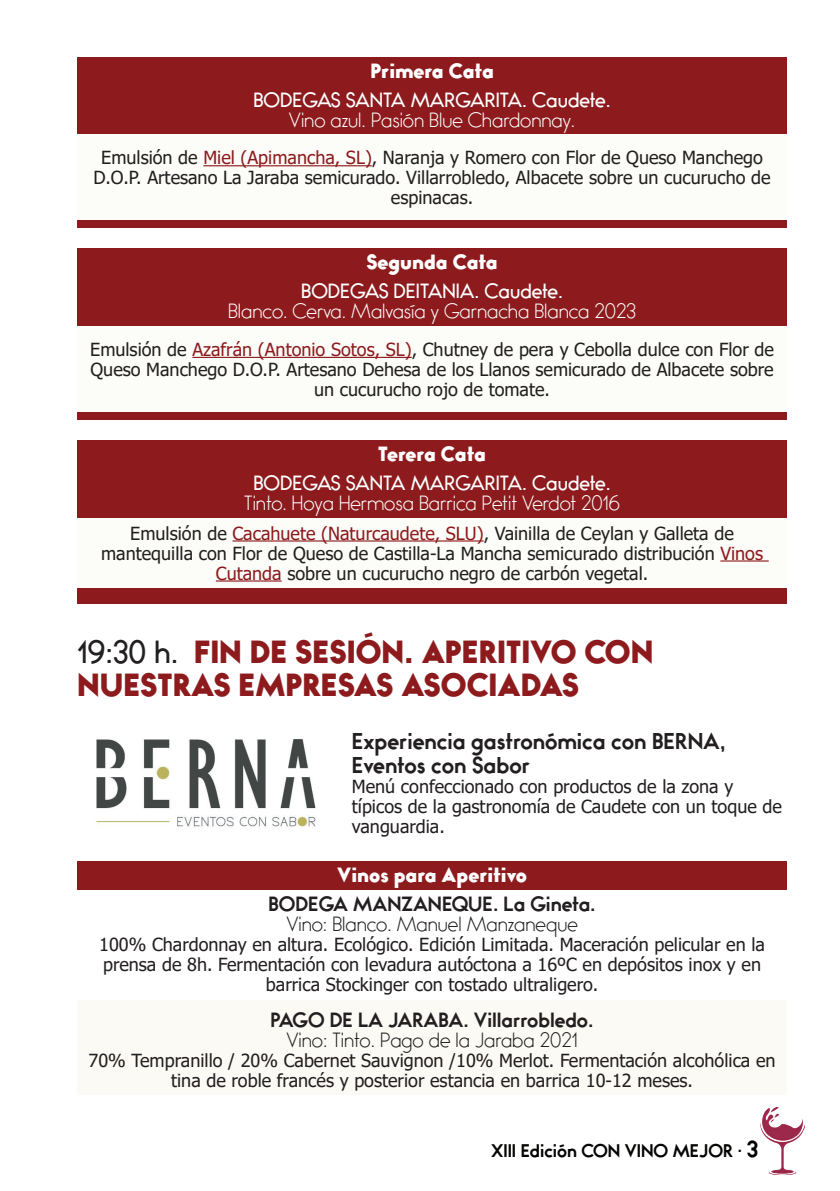
<style>
.page{position:relative;width:840px;height:1191px;background:#fff}
.page>*{position:absolute;margin:0;border:0;box-sizing:border-box;transform-origin:0 0}
.t1{font:900 28px/33.6px "Bambino";color:#8d1b1d}
.t2{font:700 20px/24px "Bambino";color:#231f20}
.t3{font:18px/20px "Tahoma";color:#231f20;text-align:center}
.t4{font:300 18px "Bambino";color:#fff}
.t5{font:18px "Bambino";color:#fff}
.t6{font:300 18px "Bambino";color:#231f20}
.t7{font:700 18px "Bambino";color:#231f20}
.t8{font:900 18px "Bambino";color:#fff}
.t9{font:700 16px "Bambino";color:#040503}
.s1{color:#8d1b1d}
.s2{font-weight:400;color:#231f20}
.s3{font-size:20px}
</style>
<div class="page">
<img style="left:760px;top:1107px;width:43px;height:67px">
<div style="left:77px;top:57px;width:709px;height:29px;background:#8d1b1d"></div>
<div style="left:77px;top:86px;width:709px;height:142px;background:#8d1b1d"></div>
<div style="left:77px;top:134px;width:709px;height:86px;background:#fcfcf8"></div>
<hr style="left:203px;top:165px;width:168px;height:1px;background:#8d1b1d">
<div style="left:77px;top:248px;width:709px;height:29px;background:#8d1b1d"></div>
<div style="left:77px;top:277px;width:709px;height:143px;background:#8d1b1d"></div>
<div style="left:77px;top:326px;width:709px;height:86px;background:#fcfcf8"></div>
<hr style="left:192px;top:357px;width:219px;height:1px;background:#8d1b1d">
<div style="left:77px;top:440px;width:709px;height:163px;background:#8d1b1d"></div>
<div style="left:77px;top:518px;width:709px;height:69px;background:#fcfcf8"></div>
<hr style="left:232px;top:540px;width:251px;height:1px;background:#8d1b1d">
<hr style="left:720px;top:560px;width:48px;height:1px;background:#8d1b1d">
<hr style="left:216px;top:580px;width:65px;height:1px;background:#8d1b1d">
<img style="left:96px;top:739px;width:220px;height:88px">
<div style="left:77px;top:861px;width:709px;height:29px;background:#8d1b1d"></div>
<div style="left:77px;top:1000px;width:709px;height:94px;background:#fbfaf5"></div>
<p class="t8" style="left:370px;top:61px;width:125px">Primera Cata</p>
<p class="t5" style="left:253px;top:90px;width:358px">BODEGAS SANTA MARGARITA. Caudete.</p>
<p class="t4" style="left:289px;top:110px;width:288px">Vino azul. Pasión Blue Chardonnay.</p>
<p class="t3" style="left:94px;top:149px;width:678px">Emulsión de <span class="s1">Miel (Apimancha, SL)</span>, Naranja y Romero con Flor de Queso Manchego<br>D.O.P. Artesano La Jaraba semicurado. Villarrobledo, Albacete sobre un cucurucho de espinacas.</p>
<p class="t8" style="left:366px;top:252px;width:133px">Segunda Cata</p>
<p class="t5" style="left:301px;top:281px;width:263px">BODEGAS DEITANIA. Caudete.</p>
<p class="t4" style="left:228px;top:301px;width:409px">Blanco. Cerva. Malvasía y Garnacha Blanca 2023</p>
<p class="t3" style="left:90px;top:340px;width:684px">Emulsión de <span class="s1">Azafrán (Antonio Sotos, SL)</span>, Chutney de pera y Cebolla dulce con Flor de<br>Queso Manchego D.O.P. Artesano Dehesa de los Llanos semicurado de Albacete sobre un cucurucho rojo de tomate.</p>
<p class="t8" style="left:378px;top:444px;width:109px">Terera Cata</p>
<p class="t5" style="left:253px;top:473px;width:358px">BODEGAS SANTA MARGARITA. Caudete.</p>
<p class="t4" style="left:244px;top:493px;width:377px">Tinto. Hoya Hermosa Barrica Petit Verdot 2016</p>
<p class="t3" style="left:101px;top:524px;width:663px">Emulsión de <span class="s1">Cacahuete (Naturcaudete, SLU)</span>, Vainilla de Ceylan y Galleta de mantequilla con Flor de Queso de Castilla-La Mancha semicurado distribución <span class="s1">Vinos<br>Cutanda</span> sobre un cucurucho negro de carbón vegetal.</p>
<h1 class="t1" style="left:77px;top:636px;width:577px"><span class="s2">19:30 h.</span> FIN DE SESIÓN. APERITIVO CON<br>NUESTRAS EMPRESAS ASOCIADAS</h1>
<p class="t2" style="left:351px;top:730px;width:375px">Experiencia gastronómica con BERNA,<br>Eventos con Sabor</p>
<p class="t3" style="left:351px;top:777px;width:431px;text-align:left">Menú confeccionado con productos de la zona y típicos de la gastronomía de Caudete con un toque de vanguardia.</p>
<p class="t8" style="left:337px;top:865px;width:191px">Vinos para Aperitivo</p>
<p class="t7" style="left:268px;top:894px;width:328px">BODEGA MANZANEQUE. La Gineta.</p>
<p class="t6" style="left:286px;top:914px;width:293px">Vino: Blanco. Manuel Manzaneque</p>
<p class="t3" style="left:99px;top:936px;width:666px">100% Chardonnay en altura. Ecológico. Edición Limitada. Maceración pelicular en la prensa de 8h. Fermentación con levadura autóctona a 16ºC en depósitos inox y en barrica Stockinger con tostado ultraligero.</p>
<p class="t7" style="left:270px;top:1010px;width:324px">PAGO DE LA JARABA. Villarrobledo.</p>
<p class="t6" style="left:286px;top:1030px;width:292px">Vino: Tinto. Pago de la Jaraba 2021</p>
<p class="t3" style="left:88px;top:1051px;width:688px">70% Tempranillo / 20% Cabernet Sauvignon /10% Merlot. Fermentación alcohólica en tina de roble francés y posterior estancia en barrica 10-12 meses.</p>
<p class="t9" style="left:491px;top:1142px;width:268px">XIII Edición CON VINO MEJOR · <span class="s3">3</span></p>
</div>
